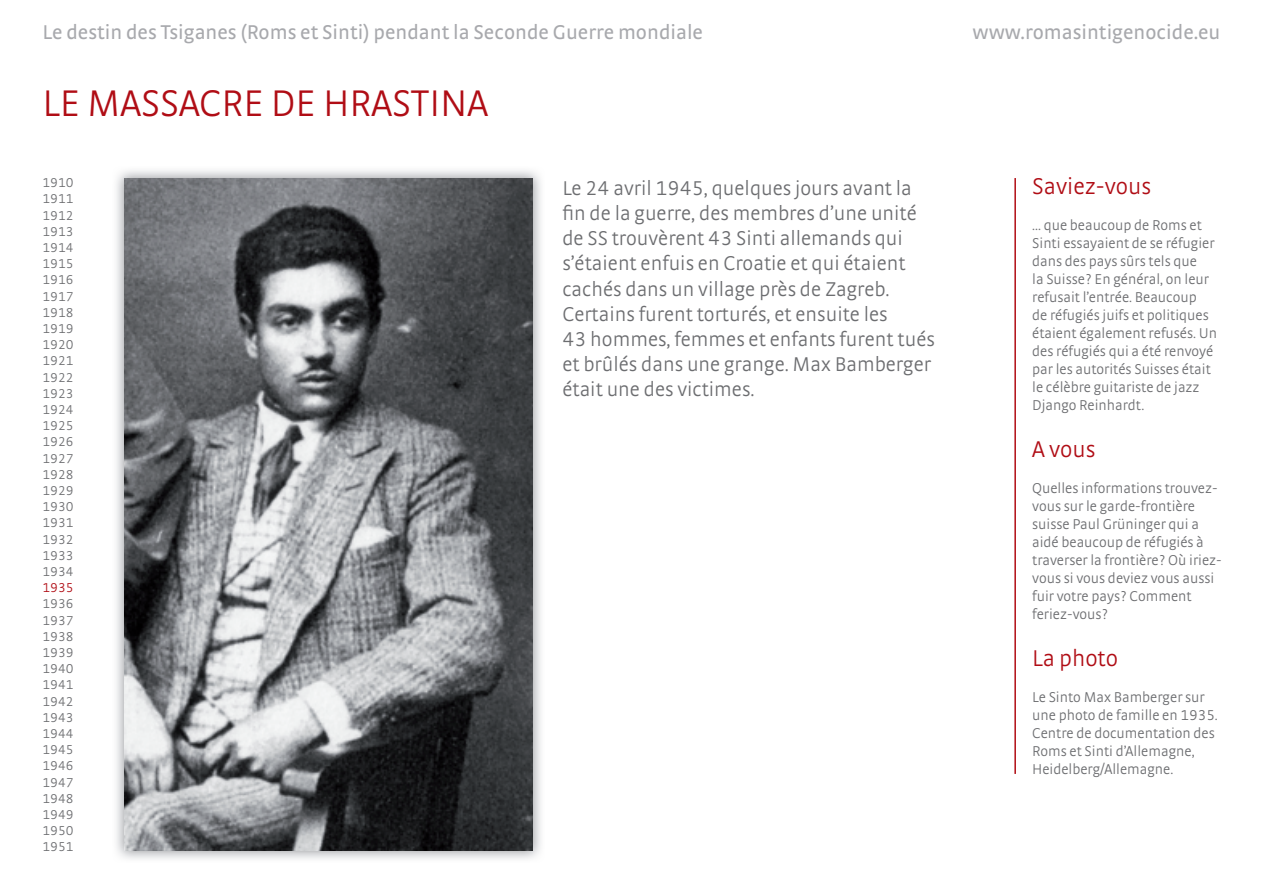
<style>
.page{position:relative;width:1263px;height:893px;background:#fff}
.page>*{position:absolute;margin:0;border:0;box-sizing:border-box;transform-origin:0 0}
.t1{font:300 39px "Strada TF";color:#b00d15}
.t2{font:300 24px "Strada TF";color:#b00d15}
.t3{font:300 21px/25.2px "Strada TF";color:#6c6d70}
.t4{font:21px "Strada TF";color:#a8a9ad}
.t5{font:300 15px/18px "Strada TF";color:#6c6d70}
.t6{font:300 13.5px/16.2px "Strada TF";color:#6c6d70;text-align:justify}
.t7{font:300 13.5px "Strada TF";color:#b00d15}
</style>
<div class="page">
<img style="left:116px;top:170px;width:425px;height:689px">
<img style="left:124px;top:178px;width:409px;height:672px">
<hr style="left:1014px;top:178px;width:2px;height:596px;background:#b00d15">
<h3 class="t4" style="left:43px;top:20px;width:662px">Le destin des Tsiganes (Roms et Sinti) pendant la Seconde Guerre mondiale</h3>
<h3 class="t4" style="left:972px;top:20px;width:249px">www.romasintigenocide.eu</h3>
<h1 class="t1" style="left:43px;top:81px;width:447px">LE MASSACRE DE HRASTINA</h1>
<p class="t6" style="left:43px;top:175px;width:33px">1910<br>1911<br>1912<br>1913<br>1914<br>1915<br>1916<br>1917<br>1918<br>1919<br>1920<br>1921<br>1922<br>1923<br>1924<br>1925<br>1926<br>1927<br>1928<br>1929<br>1930<br>1931<br>1932<br>1933<br>1934</p>
<p class="t7" style="left:43px;top:580px;width:33px">1935</p>
<p class="t6" style="left:43px;top:596px;width:33px">1936<br>1937<br>1938<br>1939<br>1940<br>1941<br>1942<br>1943<br>1944<br>1945<br>1946<br>1947<br>1948<br>1949<br>1950<br>1951</p>
<p class="t3" style="left:562px;top:175px;width:374px">Le 24 avril 1945, quelques jours avant la fin de la guerre, des membres d’une unité de SS trouvèrent 43 Sinti allemands qui s’étaient enfuis en Croatie et qui étaient cachés dans un village près de Zagreb.<br>Certains furent torturés, et ensuite les<br>43 hommes, femmes et enfants furent tués et brûlés dans une grange. Max Bamberger était une des victimes.</p>
<h2 class="t2" style="left:1032px;top:173px;width:120px">Saviez-vous</h2>
<p class="t5" style="left:1032px;top:216px;width:186px">... que beaucoup de Roms et<br>Sinti essayaient de se réfugier dans des pays sûrs tels que<br>la Suisse? En général, on leur refusait l’entrée. Beaucoup<br>de réfugiés juifs et politiques étaient également refusés. Un des réfugiés qui a été renvoyé par les autorités Suisses était le célèbre guitariste de jazz<br>Django Reinhardt.</p>
<h2 class="t2" style="left:1032px;top:435px;width:65px">A vous</h2>
<p class="t5" style="left:1032px;top:479px;width:191px">Quelles informations trouvez&shy;vous sur le garde-frontière suisse Paul Grüninger qui a aidé beaucoup de réfugiés à traverser la frontière? Où iriez&shy;vous si vous deviez vous aussi fuir votre pays? Comment feriez-vous?</p>
<h2 class="t2" style="left:1032px;top:644px;width:87px">La photo</h2>
<p class="t5" style="left:1032px;top:687px;width:187px">Le Sinto Max Bamberger sur une photo de famille en 1935.<br>Centre de documentation des<br>Roms et Sinti d’Allemagne,<br>Heidelberg/Allemagne.</p>
</div>
